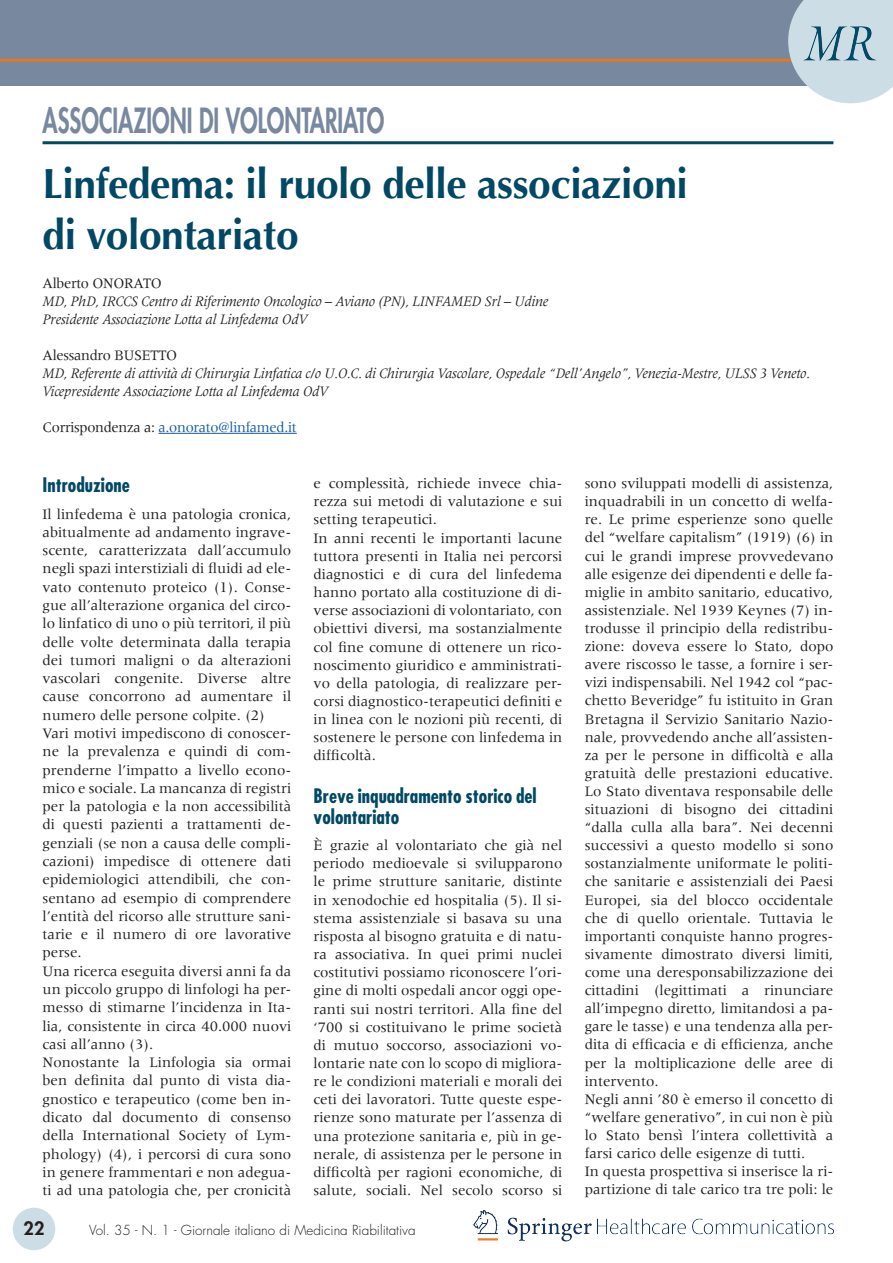
<style>
.page{position:relative;width:893px;height:1263px;background:#fff}
.page>*{position:absolute;margin:0;border:0;box-sizing:border-box;transform-origin:0 0}
.t1{font:700 42px/50.4px "Optima";letter-spacing:-.01em;color:#024865}
.t2{font:800 33.75px "Futura";color:#78889e;scale:.67 1}
.t3{font:700 condensed 19.5px/21px "Futura";color:#024865}
.t4{font:800 18px "Futura";color:#231f20}
.t5{font:15px/18.1px "Meridien";color:#231f20}
.t6{font:italic 15px/18px "Meridien";letter-spacing:-.02em;color:#231f20}
.t7{font:15px "Meridien";letter-spacing:-.02em;color:#175d9e}
.t8{font:15px "Meridien";letter-spacing:-.02em;color:#231f20}
.t9{font:300 13.5px "Futura";color:#231f20}
.s1{color:#231f20}
</style>
<div class="page">
<div style="left:0;top:0;width:893px;height:85px;background:#78889e"></div>
<hr style="left:0;top:59px;width:804px;height:3px;background:#e27725">
<svg style="left:788px;top:0;width:105px;height:103px;background:#c1d2dc"></svg>
<img style="left:473px;top:1210px;width:361px;height:32px">
<div style="left:13px;top:1208px;width:42px;height:42px;background:#cddde6;border-radius:50%"></div>
<hr style="left:43px;top:141px;width:790px;height:3px;background:#024865">
<hr style="left:159px;top:433px;width:138px;height:1px;background:#175d9e">
<h2 class="t2" style="left:43px;top:98px;width:512px">ASSOCIAZIONI DI VOLONTARIATO</h2>
<h1 class="t1" style="left:43px;top:159px;width:647px">Linfedema: il ruolo delle associazioni di volontariato</h1>
<p class="t8" style="left:43px;top:275px;width:121px">Alberto ONORATO</p>
<p class="t6" style="left:43px;top:292px;width:507px">MD, PhD, IRCCS Centro di Riferimento Oncologico – Aviano (PN), LINFAMED Srl – Udine<br>Presidente Associazione Lotta al Linfedema OdV</p>
<p class="t8" style="left:43px;top:347px;width:136px">Alessandro BUSETTO</p>
<p class="t6" style="left:43px;top:364px;width:769px">MD, Referente di attività di Chirurgia Linfatica c/o U.O.C. di Chirurgia Vascolare, Ospedale “Dell’Angelo”, Venezia-Mestre, ULSS 3 Veneto.<br>Vicepresidente Associazione Lotta al Linfedema OdV</p>
<p class="t7" style="left:43px;top:419px;width:256px"><span class="s1">Corrispondenza a:</span> a.onorato@linfamed.it</p>
<h3 class="t3" style="left:43px;top:474px;width:89px">Introduzione</h3>
<p class="t5" style="left:43px;top:504px;width:250px">Il linfedema è una patologia cronica, abitualmente ad andamento ingrave&shy;scente, caratterizzata dall’accumulo negli spazi interstiziali di fluidi ad ele&shy;vato contenuto proteico (1). Conse&shy;gue all’alterazione organica del circo&shy;lo linfatico di uno o più territori, il più delle volte determinata dalla terapia dei tumori maligni o da alterazioni vascolari congenite. Diverse altre cause concorrono ad aumentare il numero delle persone colpite. (2)<br>Vari motivi impediscono di conoscer&shy;ne la prevalenza e quindi di com&shy;prenderne l’impatto a livello econo&shy;mico e sociale. La mancanza di registri per la patologia e la non accessibilità di questi pazienti a trattamenti de&shy;genziali (se non a causa delle compli&shy;cazioni) impedisce di ottenere dati epidemiologici attendibili, che con&shy;sentano ad esempio di comprendere l’entità del ricorso alle strutture sani&shy;tarie e il numero di ore lavorative perse.<br>Una ricerca eseguita diversi anni fa da un piccolo gruppo di linfologi ha per&shy;messo di stimarne l’incidenza in Ita&shy;lia, consistente in circa 40.000 nuovi casi all’anno (3).<br>Nonostante la Linfologia sia ormai ben definita dal punto di vista dia&shy;gnostico e terapeutico (come ben in&shy;dicato dal documento di consenso della International Society of Lym&shy;phology) (4), i percorsi di cura sono in genere frammentari e non adegua&shy;ti ad una patologia che, per cronicità</p>
<p class="t5" style="left:314px;top:474px;width:250px">e complessità, richiede invece chia&shy;rezza sui metodi di valutazione e sui setting terapeutici.<br>In anni recenti le importanti lacune tuttora presenti in Italia nei percorsi diagnostici e di cura del linfedema hanno portato alla costituzione di di&shy;verse associazioni di volontariato, con obiettivi diversi, ma sostanzialmente col fine comune di ottenere un rico&shy;noscimento giuridico e amministrati&shy;vo della patologia, di realizzare per&shy;corsi diagnostico-terapeutici definiti e in linea con le nozioni più recenti, di sostenere le persone con linfedema in difficoltà.</p>
<h3 class="t3" style="left:314px;top:785px;width:225px">Breve inquadramento storico del volontariato</h3>
<p class="t5" style="left:314px;top:836px;width:250px;text-align:justify">È grazie al volontariato che già nel periodo medioevale si svilupparono le prime strutture sanitarie, distinte in xenodochie ed hospitalia (5). Il si&shy;stema assistenziale si basava su una risposta al bisogno gratuita e di natu&shy;ra associativa. In quei primi nuclei costitutivi possiamo riconoscere l’ori&shy;gine di molti ospedali ancor oggi ope&shy;ranti sui nostri territori. Alla fine del ‘700 si costituivano le prime società di mutuo soccorso, associazioni vo&shy;lontarie nate con lo scopo di migliora&shy;re le condizioni materiali e morali dei ceti dei lavoratori. Tutte queste espe&shy;rienze sono maturate per l’assenza di una protezione sanitaria e, più in ge&shy;nerale, di assistenza per le persone in difficoltà per ragioni economiche, di salute, sociali. Nel secolo scorso si</p>
<p class="t4" style="left:24px;top:1216px;width:22px">22</p>
<p class="t9" style="left:89px;top:1221px;width:328px">Vol. 35 - N. 1 - Giornale italiano di Medicina Riabilitativa</p>
<p class="t5" style="left:585px;top:474px;width:250px">sono sviluppati modelli di assistenza, inquadrabili in un concetto di welfa&shy;re. Le prime esperienze sono quelle del “welfare capitalism” (1919) (6) in cui le grandi imprese provvedevano alle esigenze dei dipendenti e delle fa&shy;miglie in ambito sanitario, educativo, assistenziale. Nel 1939 Keynes (7) in&shy;trodusse il principio della redistribu&shy;zione: doveva essere lo Stato, dopo avere riscosso le tasse, a fornire i ser&shy;vizi indispensabili. Nel 1942 col “pac&shy;chetto Beveridge” fu istituito in Gran Bretagna il Servizio Sanitario Nazio&shy;nale, provvedendo anche all’assisten&shy;za per le persone in difficoltà e alla gratuità delle prestazioni educative.<br>Lo Stato diventava responsabile delle situazioni di bisogno dei cittadini “dalla culla alla bara”. Nei decenni successivi a questo modello si sono sostanzialmente uniformate le politi&shy;che sanitarie e assistenziali dei Paesi Europei, sia del blocco occidentale che di quello orientale. Tuttavia le importanti conquiste hanno progres&shy;sivamente dimostrato diversi limiti, come una deresponsabilizzazione dei cittadini (legittimati a rinunciare all’impegno diretto, limitandosi a pa&shy;gare le tasse) e una tendenza alla per&shy;dita di efficacia e di efficienza, anche per la moltiplicazione delle aree di intervento.<br>Negli anni ’80 è emerso il concetto di “welfare generativo”, in cui non è più lo Stato bensì l’intera collettività a farsi carico delle esigenze di tutti.<br>In questa prospettiva si inserisce la ri&shy;partizione di tale carico tra tre poli: le</p>
</div>
